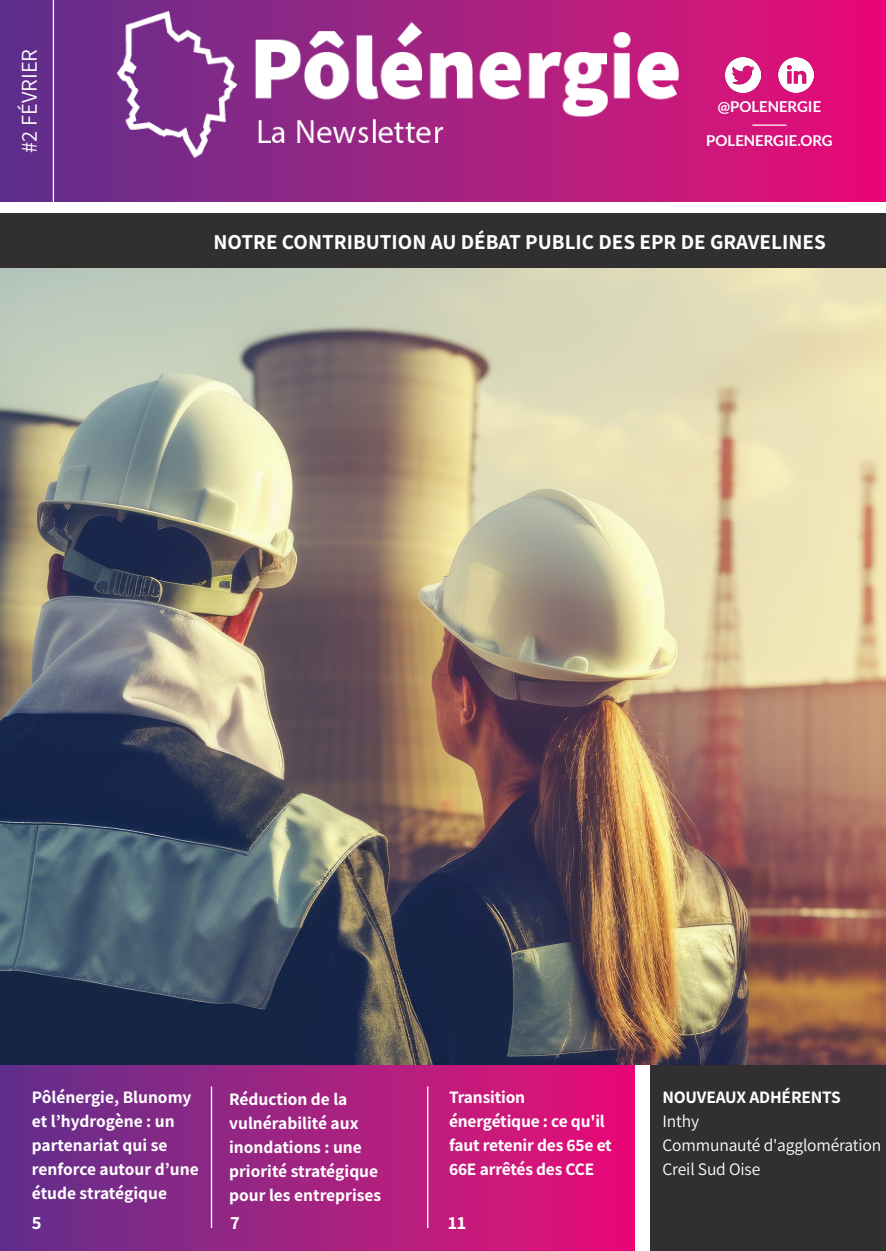
<style>
.page{position:relative;width:886px;height:1251px;background:#fff}
.page>*{position:absolute;margin:0;border:0;box-sizing:border-box;transform-origin:0 0}
.DATE{font:22.5px "Assistant";color:#fff}
.Text_in_black_bar{font:700 21.25px "Assistant";color:#fff}
.t1{font:700 18.62px "Assistant";color:#fff}
.t2{font:700 17.5px/24px "Assistant";color:#fff}
.t3{font:17.5px/24px "Assistant";letter-spacing:-.01em;color:#fff}
.t4{font:700 15px "Lato";color:#fff}
</style>
<div class="page">
<svg style="left:0;top:0;width:886px;height:202px;background:#ae197f"></svg>
<div style="left:0;top:213px;width:886px;height:55px;background:#312f30"></div>
<img style="left:725px;top:57px;width:36px;height:35px">
<img style="left:778px;top:57px;width:35px;height:35px">
<hr style="left:752px;top:124px;width:34px;height:2px;background:#fff">
<hr style="left:53px;top:0;width:1px;height:213px;background:#fff">
<div style="left:0;top:1064px;width:634px;height:187px;background:linear-gradient(to right,#60328c,#e90f77)"></div>
<div style="left:651px;top:1064px;width:235px;height:187px;background:#312f30"></div>
<hr style="left:211px;top:1086px;width:1px;height:142px;background:#fff">
<hr style="left:427px;top:1086px;width:1px;height:142px;background:#fff">
<img style="left:103px;top:0;width:604px;height:202px">
<img style="left:0;top:268px;width:886px;height:796px">
<p class="DATE" style="left:14px;top:153px;width:105px;rotate:-90deg">#2 FÉVRIER</p>
<p class="t4" style="left:718px;top:98px;width:105px">@POLENERGIE</p>
<p class="t4" style="left:706px;top:132px;width:128px">POLENERGIE.ORG</p>
<p class="Text_in_black_bar" style="left:214px;top:227px;width:614px">NOTRE CONTRIBUTION AU DÉBAT PUBLIC DES EPR DE GRAVELINES</p>
<p class="t2" style="left:32px;top:1085px;width:168px">Pôlénergie, Blunomy et l’hydrogène : un partenariat qui se renforce autour d’une étude stratégique</p>
<p class="t2" style="left:229px;top:1086px;width:150px">Réduction de la vulnérabilité aux inondations : une priorité stratégique</p>
<p class="t2" style="left:229px;top:1182px;width:154px">pour les entreprises</p>
<p class="t2" style="left:449px;top:1085px;width:164px">Transition énergétique : ce qu'il faut retenir des 65e et<br>66E arrêtés des CCE</p>
<p class="t1" style="left:32px;top:1209px;width:11px">5</p>
<p class="t1" style="left:230px;top:1209px;width:11px">7</p>
<p class="t1" style="left:448px;top:1209px;width:19px">11</p>
<p class="t2" style="left:662px;top:1085px;width:180px">NOUVEAUX ADHÉRENTS</p>
<p class="t3" style="left:662px;top:1109px;width:38px">Inthy</p>
<p class="t3" style="left:662px;top:1133px;width:220px">Communauté d'agglomération<br>Creil Sud Oise</p>
</div>
